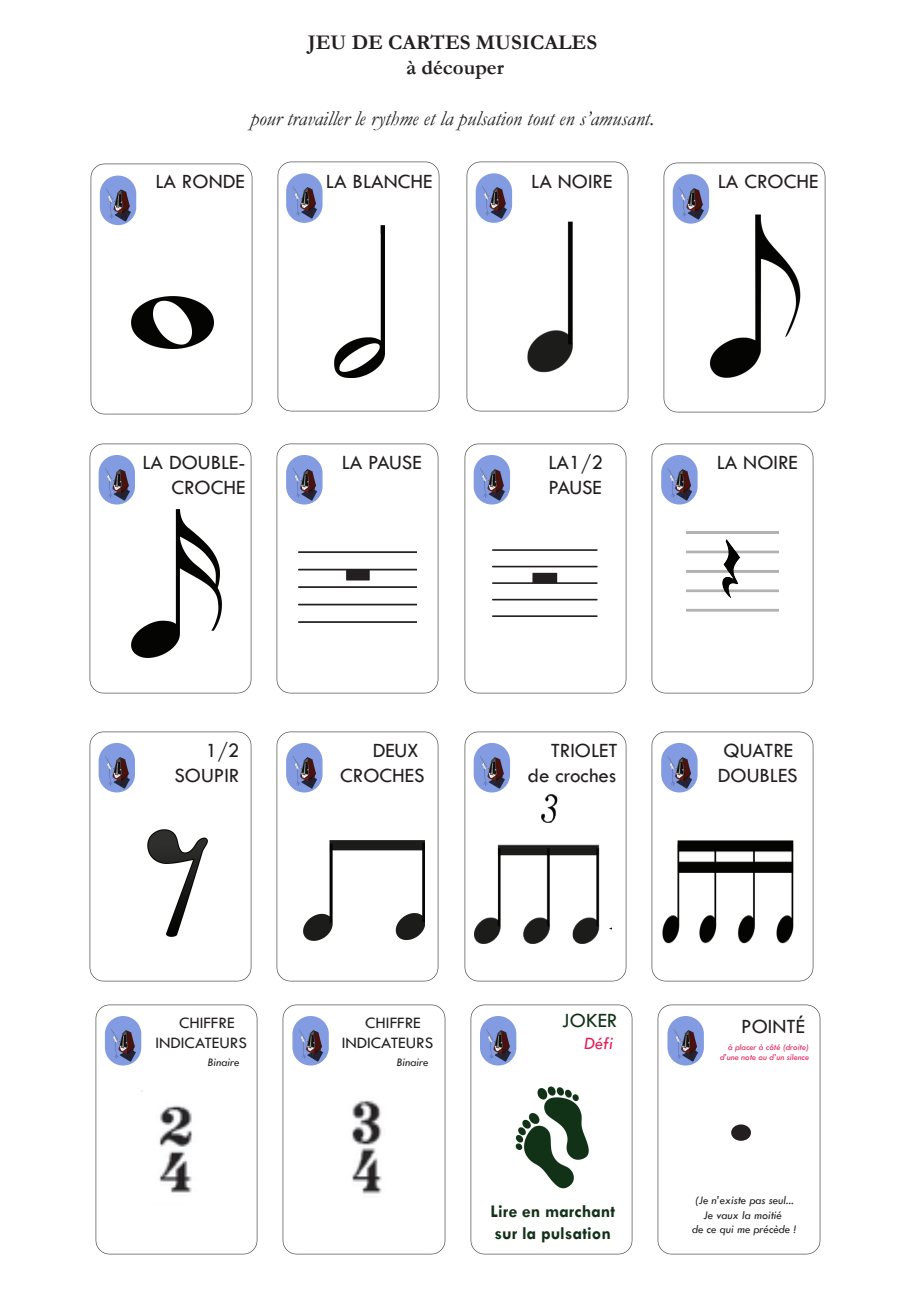
<style>
.page{position:relative;width:919px;height:1289px;background:#fff}
.page>*{position:absolute;margin:0;border:0;box-sizing:border-box;transform-origin:0 0}
.t1{font:italic 123.75px "Tw Cen";color:#231f20;scale:1.21 1}
.t2{font:21px/25.2px "Tw Cen";color:#231f20;text-align:right}
.t3{font:italic 21px "Garamond";color:#231f20}
.t4{font:700 21px/25.2px "Garamond";color:#231f20;text-align:center}
.t5{font:21px "Tw Cen";color:#113219}
.t6{font:700 18px/21.6px "Tw Cen";color:#113219}
.t7{font:italic 18px "Tw Cen";color:#e51a55}
.t8{font:16.5px/19.8px "Tw Cen";color:#231f20;scale:1.04 1}
.t9{font:italic 12px/14.4px "Tw Cen";color:#231f20;text-align:center}
.t10{font:italic 9px/10.8px "Tw Cen";color:#e51a55;text-align:right}
</style>
<div class="page">
<img style="left:277px;top:161px;width:136px;height:251px">
<div style="left:287px;top:170px;width:146px;height:237px;background:#fff;border-radius:18px"></div>
<img style="left:334px;top:225px;width:50px;height:152px">
<img style="left:90px;top:163px;width:163px;height:252px">
<div style="left:100px;top:172px;width:145px;height:237px;background:#fff;border-radius:18px"></div>
<img style="left:100px;top:176px;width:36px;height:49px">
<img style="left:132px;top:296px;width:82px;height:52px">
<img style="left:286px;top:173px;width:36px;height:50px">
<img style="left:413px;top:161px;width:216px;height:251px">
<img style="left:663px;top:162px;width:163px;height:251px">
<div style="left:672px;top:170px;width:146px;height:237px;background:#fff;border-radius:18px"></div>
<img style="left:672px;top:174px;width:37px;height:50px">
<img style="left:709px;top:214px;width:91px;height:163px">
<img style="left:89px;top:443px;width:163px;height:251px">
<div style="left:99px;top:451px;width:145px;height:237px;background:#fff;border-radius:18px"></div>
<img style="left:99px;top:455px;width:36px;height:49px">
<img style="left:276px;top:443px;width:163px;height:251px">
<div style="left:286px;top:451px;width:145px;height:237px;background:#fff;border-radius:18px"></div>
<img style="left:286px;top:455px;width:36px;height:49px">
<img style="left:464px;top:443px;width:163px;height:251px">
<div style="left:473px;top:451px;width:146px;height:237px;background:#fff;border-radius:18px"></div>
<img style="left:473px;top:455px;width:37px;height:49px">
<img style="left:651px;top:443px;width:163px;height:251px">
<div style="left:661px;top:451px;width:145px;height:237px;background:#fff;border-radius:18px"></div>
<img style="left:661px;top:455px;width:36px;height:49px">
<img style="left:686px;top:531px;width:92px;height:81px">
<img style="left:132px;top:510px;width:89px;height:147px">
<img style="left:298px;top:552px;width:119px;height:71px">
<img style="left:492px;top:549px;width:105px;height:68px">
<img style="left:89px;top:731px;width:163px;height:251px">
<div style="left:99px;top:739px;width:145px;height:237px;background:#fff;border-radius:18px"></div>
<img style="left:99px;top:743px;width:36px;height:49px">
<img style="left:276px;top:731px;width:163px;height:251px">
<div style="left:286px;top:739px;width:145px;height:237px;background:#fff;border-radius:18px"></div>
<img style="left:286px;top:743px;width:36px;height:49px">
<img style="left:464px;top:731px;width:163px;height:251px">
<div style="left:473px;top:739px;width:146px;height:237px;background:#fff;border-radius:18px"></div>
<img style="left:473px;top:743px;width:37px;height:49px">
<img style="left:651px;top:731px;width:163px;height:251px">
<div style="left:661px;top:739px;width:145px;height:237px;background:#fff;border-radius:18px"></div>
<img style="left:661px;top:743px;width:36px;height:49px">
<img style="left:657px;top:1004px;width:164px;height:251px">
<div style="left:667px;top:1012px;width:146px;height:237px;background:#fff;border-radius:18px"></div>
<img style="left:667px;top:1016px;width:36px;height:49px">
<img style="left:95px;top:1004px;width:163px;height:251px">
<div style="left:105px;top:1012px;width:145px;height:237px;background:#fff;border-radius:18px"></div>
<img style="left:105px;top:1016px;width:36px;height:49px">
<img style="left:282px;top:1004px;width:164px;height:251px">
<div style="left:292px;top:1012px;width:146px;height:237px;background:#fff;border-radius:18px"></div>
<img style="left:292px;top:1016px;width:37px;height:49px">
<img style="left:470px;top:1004px;width:163px;height:251px">
<div style="left:480px;top:1012px;width:145px;height:237px;background:#fff;border-radius:18px"></div>
<img style="left:480px;top:1016px;width:36px;height:49px">
<img style="left:515px;top:1086px;width:74px;height:102px">
<img style="left:303px;top:840px;width:121px;height:100px">
<img style="left:148px;top:829px;width:59px;height:107px">
<img style="left:663px;top:840px;width:130px;height:103px">
<img style="left:141px;top:1090px;width:51px;height:103px">
<img style="left:352px;top:1100px;width:30px;height:94px">
<img style="left:474px;top:792px;width:137px;height:151px">
<p class="t4" style="left:308px;top:30px;width:291px">JEU DE CARTES MUSICALES à découper</p>
<p class="t3" style="left:250px;top:104px;width:405px">pour travailler le rythme et la pulsation tout en s’amusant.</p>
<p class="t2" style="left:155px;top:168px;width:91px">LA RONDE</p>
<p class="t2" style="left:531px;top:168px;width:83px">LA NOIRE</p>
<p class="t2" style="left:717px;top:169px;width:102px">LA CROCHE</p>
<p class="t2" style="left:326px;top:168px;width:108px">LA BLANCHE</p>
<p class="t2" style="left:142px;top:450px;width:104px">LA DOUBLE-<br>CROCHE</p>
<p class="t2" style="left:341px;top:450px;width:81px">LA PAUSE</p>
<p class="t2" style="left:548px;top:450px;width:56px;text-align:left">LA1/2<br>PAUSE</p>
<p class="t2" style="left:716px;top:450px;width:83px">LA NOIRE</p>
<p class="t2" style="left:174px;top:738px;width:66px">1/2<br>SOUPIR</p>
<p class="t2" style="left:340px;top:738px;width:86px">DEUX<br>CROCHES</p>
<p class="t2" style="left:717px;top:738px;width:81px;text-align:left">QUATRE<br>DOUBLES</p>
<p class="t2" style="left:527px;top:738px;width:92px">TRIOLET de croches</p>
<p class="t2" style="left:551px;top:773px;width:71px">QUATRE</p>
<p class="t8" style="left:365px;top:1013px;width:55px">CHIFFRE</p>
<p class="t5" style="left:561px;top:1007px;width:57px">JOKER</p>
<p class="t8" style="left:341px;top:1032px;width:89px">INDICATEURS</p>
<p class="t8" style="left:155px;top:1012px;width:89px;text-indent:24px">CHIFFRE<br>INDICATEURS</p>
<p class="t9" style="left:207px;top:1054px;width:33px">Binaire</p>
<p class="t9" style="left:396px;top:1054px;width:33px">Binaire</p>
<p class="t7" style="left:584px;top:1032px;width:30px">Défi</p>
<p class="t6" style="left:490px;top:1200px;width:126px">Lire en marchant sur la pulsation</p>
<p class="t2" style="left:741px;top:1013px;width:65px">POINTÉ</p>
<p class="t10" style="left:720px;top:1041px;width:90px">à placer à côté (droite) d’une note ou d’un silence</p>
<h1 class="t1" style="left:724px;top:1026px;width:29px">.</h1>
<p class="t9" style="left:692px;top:1192px;width:106px">(Je n’existe pas seul...<br>Je vaux la moitié<br>de ce qui me précède !</p>
</div>
